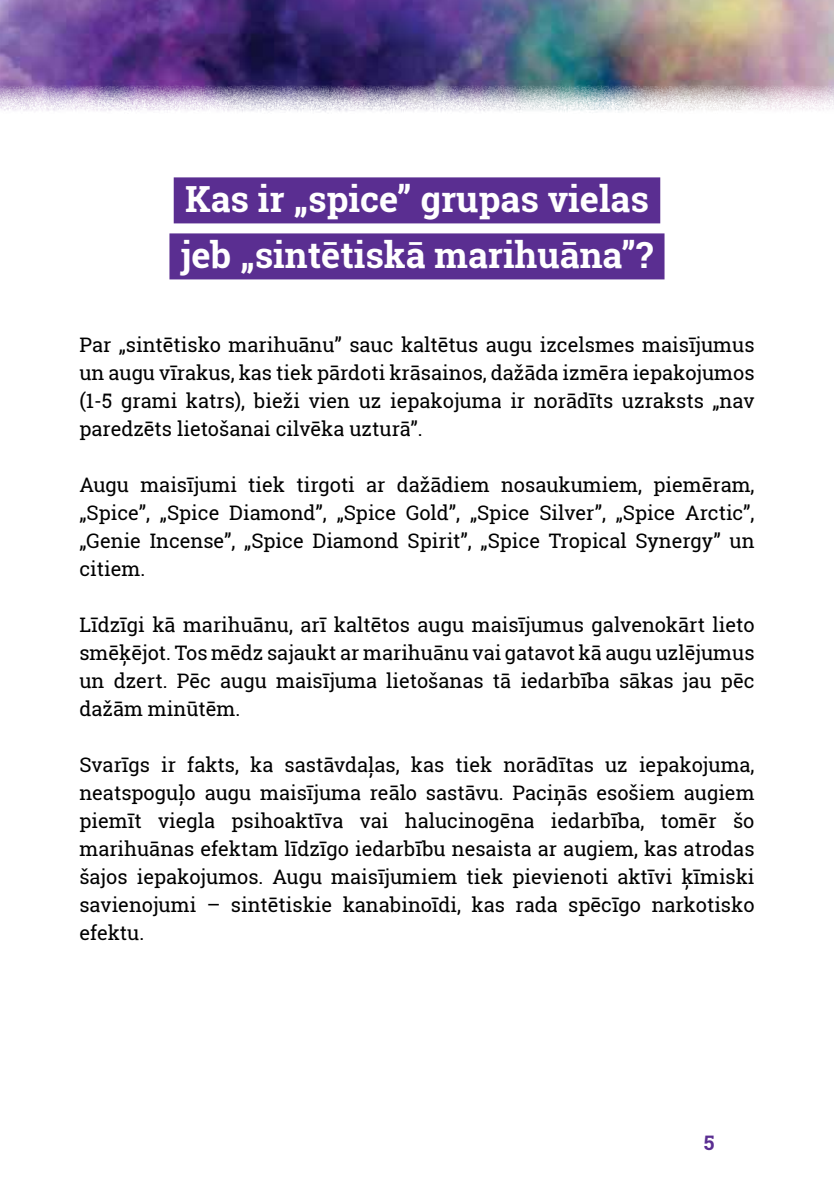
<style>
.page{position:relative;width:834px;height:1191px;background:#fff}
.page>*{position:absolute;margin:0;border:0;box-sizing:border-box;transform-origin:0 0}
.t1{font:700 36px/56px "Roboto Slab";color:#fff}
.t2{font:20px/28px "Roboto Slab";color:#000;text-align:justify}
.t3{font:700 20px "Roboto Slab";color:#5a2e91}
</style>
<div class="page">
<img style="left:0;top:0;width:833px;height:112px">
<div style="left:174px;top:177px;width:486px;height:46px;background:#5a2e91"></div>
<div style="left:169px;top:233px;width:495px;height:46px;background:#5a2e91"></div>
<h1 class="t1" style="left:181px;top:171px;width:474px">Kas ir „spice” grupas vielas jeb „sintētiskā marihuāna”?</h1>
<p class="t2" style="left:79px;top:331px;width:676px">Par „sintētisko marihuānu” sauc kaltētus augu izcelsmes maisījumus un augu vīrakus, kas tiek pārdoti krāsainos, dažāda izmēra iepakojumos (1-5 grami katrs), bieži vien uz iepakojuma ir norādīts uzraksts „nav paredzēts lietošanai cilvēka uzturā”.</p>
<p class="t2" style="left:79px;top:471px;width:676px">Augu maisījumi tiek tirgoti ar dažādiem nosaukumiem, piemēram, „Spice”, „Spice Diamond”, „Spice Gold”, „Spice Silver”, „Spice Arctic”, „Genie Incense”, „Spice Diamond Spirit”, „Spice Tropical Synergy” un citiem.</p>
<p class="t2" style="left:79px;top:611px;width:676px">Līdzīgi kā marihuānu, arī kaltētos augu maisījumus galvenokārt lieto smēķējot. Tos mēdz sajaukt ar marihuānu vai gatavot kā augu uzlējumus un dzert. Pēc augu maisījuma lietošanas tā iedarbība sākas jau pēc dažām minūtēm.</p>
<p class="t2" style="left:79px;top:751px;width:676px">Svarīgs ir fakts, ka sastāvdaļas, kas tiek norādītas uz iepakojuma, neatspoguļo augu maisījuma reālo sastāvu. Paciņās esošiem augiem piemīt viegla psihoaktīva vai halucinogēna iedarbība, tomēr šo marihuānas efektam līdzīgo iedarbību nesaista ar augiem, kas atrodas šajos iepakojumos. Augu maisījumiem tiek pievienoti aktīvi ķīmiski savienojumi – sintētiskie kanabinoīdi, kas rada spēcīgo narkotisko efektu.</p>
<p class="t3" style="left:703px;top:1128px;width:12px">5</p>
</div>
